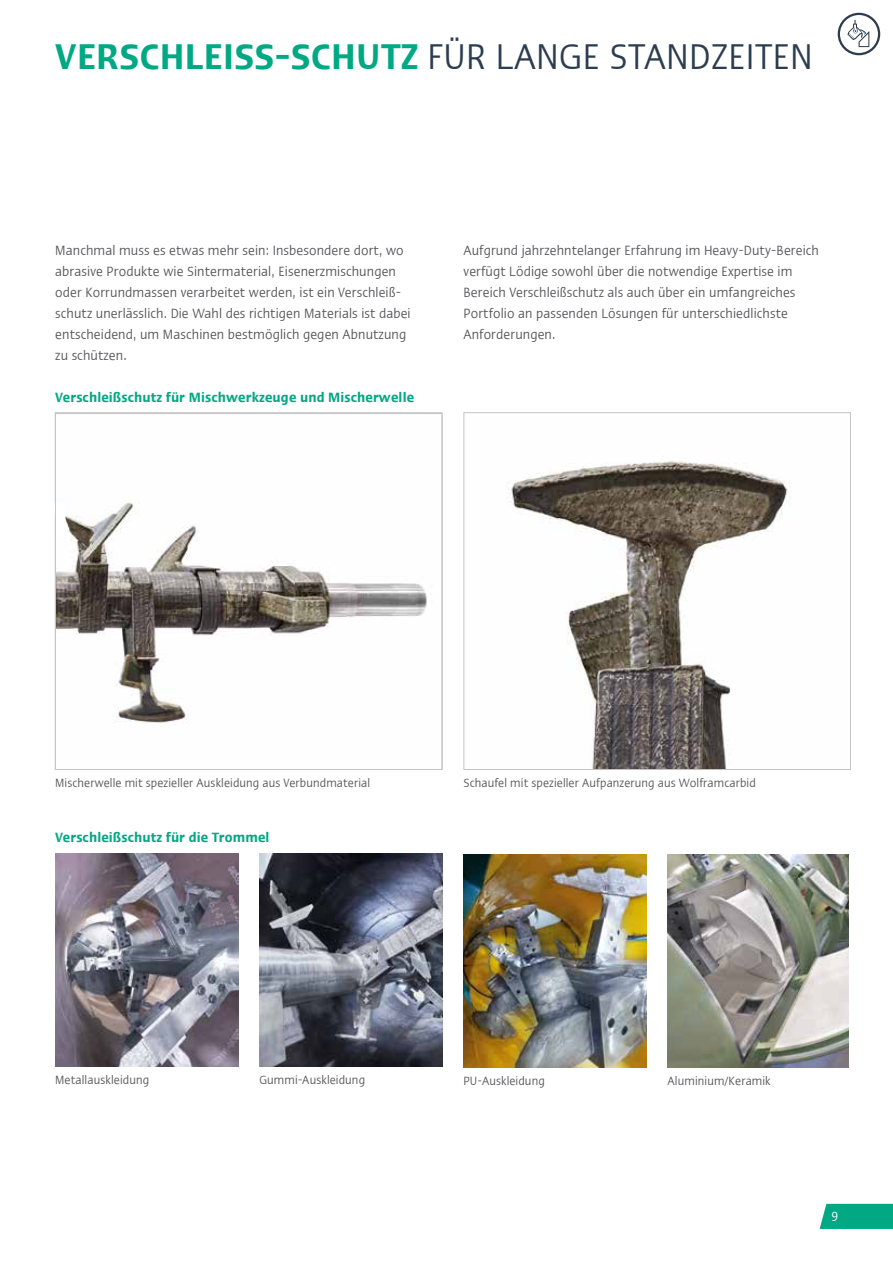
<style>
.page{position:relative;width:893px;height:1263px;background:#fff}
.page>*{position:absolute;margin:0;border:0;box-sizing:border-box;transform-origin:0 0}
.t1{font:condensed 36px "Ergo Com";letter-spacing:.01em;color:#2c3d4f}
.t2{font:condensed 13.5px/21px "Ergo Com";letter-spacing:.01em;color:#58585c}
.t3{font:600 condensed 13.5px "Ergo Com";letter-spacing:.01em;color:#00a984}
.t4{font:condensed 13.5px "Ergo Com";color:#fff}
.t5{font:condensed 12px "Ergo Com";letter-spacing:.01em;color:#58585c}
.s1{font-weight:600;color:#00a984}
</style>
<div class="page">
<img style="left:55px;top:853px;width:183px;height:213px">
<img style="left:259px;top:854px;width:183px;height:212px">
<div style="left:820px;top:1204px;width:73px;height:25px;background:#00a984"></div>
<img style="left:508px;top:461px;width:280px;height:307px">
<div style="left:464px;top:412px;width:387px;height:358px;border:1px solid #c6c3c5"></div>
<img style="left:668px;top:854px;width:180px;height:213px">
<img style="left:463px;top:854px;width:183px;height:213px">
<svg style="left:838px;top:13px;width:42px;height:42px"></svg>
<img style="left:57px;top:498px;width:370px;height:225px">
<div style="left:55px;top:507px;width:9px;height:28px;background:#fff"></div>
<svg style="left:54px;top:501px;width:14px;height:30px"></svg>
<div style="left:55px;top:412px;width:387px;height:358px;border:1px solid #c6c3c5"></div>
<h1 class="t1" style="left:55px;top:31px;width:759px"><span class="s1">VERSCHLEISS-SCHUTZ</span> FÜR LANGE STANDZEITEN</h1>
<p class="t2" style="left:55px;top:239px;width:357px">Manchmal muss es etwas mehr sein: Insbesondere dort, wo abrasive Produkte wie Sintermaterial, Eisenerzmischungen oder Korrundmassen verarbeitet werden, ist ein Verschleiß&shy;schutz unerlässlich. Die Wahl des richtigen Materials ist dabei entscheidend, um Maschinen bestmöglich gegen Abnutzung zu schützen.</p>
<p class="t2" style="left:463px;top:239px;width:357px">Aufgrund jahrzehntelanger Erfahrung im Heavy-Duty-Bereich verfügt Lödige sowohl über die notwendige Expertise im Bereich Verschleißschutz als auch über ein umfangreiches Portfolio an passenden Lösungen für unterschiedlichste Anforderungen.</p>
<p class="t3" style="left:55px;top:387px;width:360px">Verschleißschutz für Mischwerkzeuge und Mischerwelle</p>
<p class="t5" style="left:55px;top:774px;width:316px">Mischerwelle mit spezieller Auskleidung aus Verbundmaterial</p>
<p class="t5" style="left:463px;top:774px;width:294px">Schaufel mit spezieller Aufpanzerung aus Wolframcarbid</p>
<p class="t3" style="left:55px;top:827px;width:216px">Verschleißschutz für die Trommel</p>
<p class="t5" style="left:55px;top:1071px;width:95px">Metallauskleidung</p>
<p class="t5" style="left:259px;top:1071px;width:107px">Gummi-Auskleidung</p>
<p class="t5" style="left:463px;top:1072px;width:83px">PU-Auskleidung</p>
<p class="t5" style="left:668px;top:1072px;width:105px">Aluminium/Keramik</p>
<p class="t4" style="left:831px;top:1207px;width:8px">9</p>
</div>
